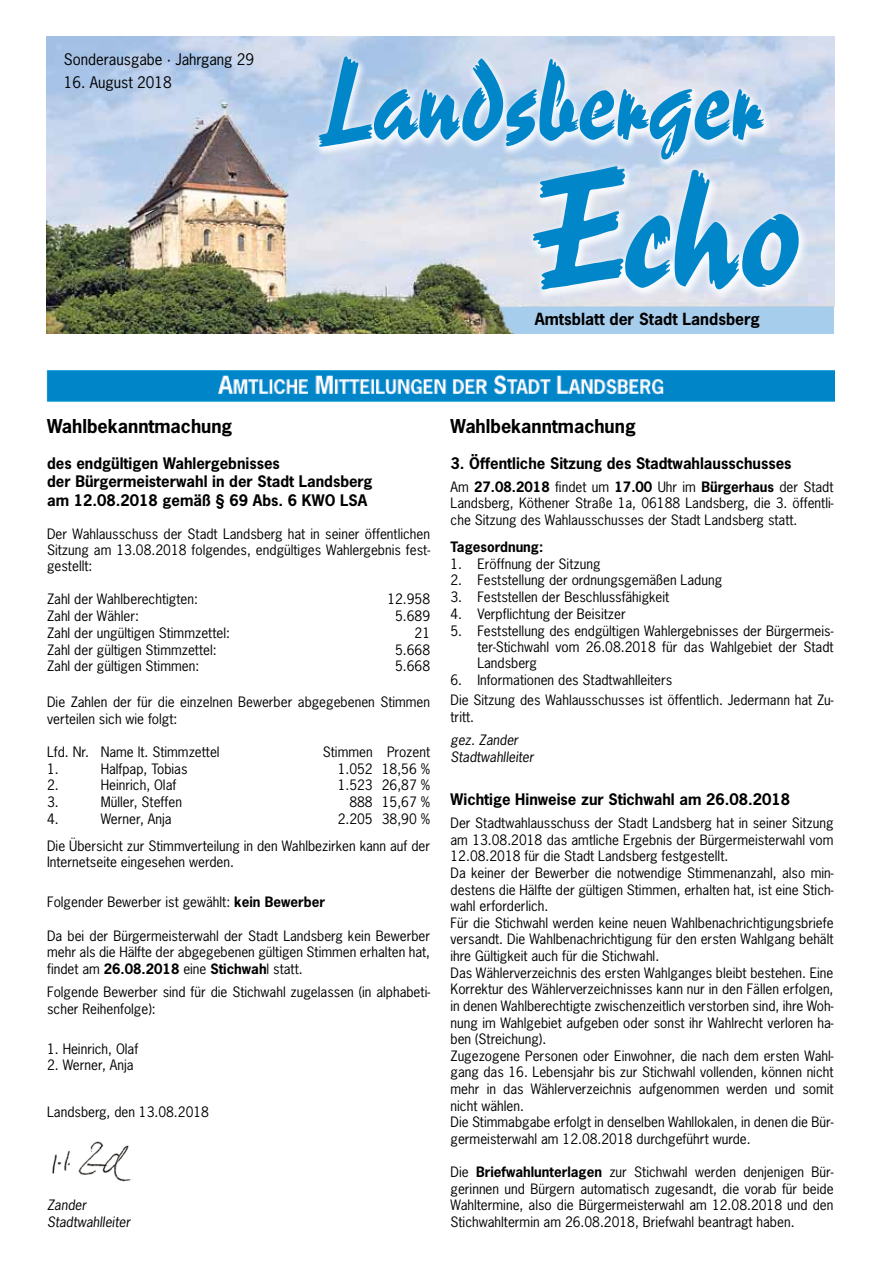
<style>
.page{position:relative;width:881px;height:1263px;background:#fff}
.page>*{position:absolute;margin:0;border:0;box-sizing:border-box;transform-origin:0 0}
.t1{font:153.9px "Reporter LT Two";color:#0086c9;scale:1.05 1}
.t2{font:105.45px "Reporter LT Two";color:#0086c9;scale:1.05 1}
.t3{font:700 18px "News Gothic LT";color:#000}
.t4{font:700 15.75px "News Gothic";color:#000}
.t5{font:700 15px/18.5px "News Gothic LT";color:#000}
.t6{font:15px "News Gothic";color:#000}
.t7{font:13.5px/16.6px "News Gothic LT";color:#000;text-align:justify}
.t8{font:italic 13.5px/16.6px "News Gothic LT";color:#000}
.t9{font:700 13.5px "News Gothic LT";color:#000}
.s1{font-weight:700}
</style>
<div class="page">
<img style="left:47px;top:36px;width:787px;height:298px">
<div style="left:313px;top:53px;width:460px;height:118px;background:#fff;opacity:.85"></div>
<div style="left:526px;top:161px;width:283px;height:141px;background:#fff;opacity:.85"></div>
<img style="left:47px;top:370px;width:786px;height:32px">
<img style="left:52px;top:1141px;width:79px;height:41px">
<p class="t6" style="left:64px;top:50px;width:192px">Sonderausgabe · Jahrgang 29</p>
<p class="t6" style="left:64px;top:72px;width:109px">16. August 2018</p>
<h2 class="t2" style="left:319px;top:35px;width:424px">Landsberger</h2>
<h1 class="t1" style="left:524px;top:134px;width:264px">Echo</h1>
<p class="t4" style="left:534px;top:308px;width:226px">Amtsblatt der Stadt Landsberg</p>
<h3 class="t3" style="left:47px;top:415px;width:187px">Wahlbekanntmachung</h3>
<p class="t5" style="left:47px;top:454px;width:327px">des endgültigen Wahlergebnisses<br>der Bürgermeisterwahl in der Stadt Landsberg am 12.08.2018 gemäß § 69 Abs. 6 KWO LSA</p>
<p class="t7" style="left:47px;top:525px;width:384px;line-height:16.2px">Der Wahlausschuss der Stadt Landsberg hat in seiner öffentlichen Sitzung am 13.08.2018 folgendes, endgültiges Wahlergebnis fest&shy;gestellt:</p>
<p class="t7" style="left:47px;top:590px;width:152px">Zahl der Wahlberechtigten:</p>
<p class="t7" style="left:387px;top:590px;width:44px">12.958</p>
<p class="t7" style="left:47px;top:607px;width:93px">Zahl der Wähler:</p>
<p class="t7" style="left:395px;top:607px;width:36px">5.689</p>
<p class="t7" style="left:47px;top:624px;width:184px">Zahl der ungültigen Stimmzettel:</p>
<p class="t7" style="left:414px;top:624px;width:17px">21</p>
<p class="t7" style="left:47px;top:641px;width:171px">Zahl der gültigen Stimmzettel:</p>
<p class="t7" style="left:395px;top:641px;width:36px">5.668</p>
<p class="t7" style="left:47px;top:658px;width:153px">Zahl der gültigen Stimmen:</p>
<p class="t7" style="left:395px;top:658px;width:36px">5.668</p>
<p class="t7" style="left:47px;top:694px;width:384px;line-height:16.2px">Die Zahlen der für die einzelnen Bewerber abgegebenen Stimmen verteilen sich wie folgt:</p>
<p class="t7" style="left:47px;top:743px;width:174px">Lfd. Nr. Name lt. Stimmzettel</p>
<p class="t7" style="left:323px;top:743px;width:109px">Stimmen Prozent</p>
<p class="t7" style="left:47px;top:760px;width:13px">1.</p>
<p class="t7" style="left:101px;top:760px;width:88px">Halfpap, Tobias</p>
<p class="t7" style="left:337px;top:760px;width:94px">1.052 18,56 %</p>
<p class="t7" style="left:47px;top:777px;width:13px">2.</p>
<p class="t7" style="left:101px;top:777px;width:77px">Heinrich, Olaf</p>
<p class="t7" style="left:337px;top:777px;width:94px">1.523 26,87 %</p>
<p class="t7" style="left:47px;top:794px;width:13px">3.</p>
<p class="t7" style="left:101px;top:794px;width:83px">Müller, Steffen</p>
<p class="t7" style="left:349px;top:794px;width:82px">888 15,67 %</p>
<p class="t7" style="left:47px;top:810px;width:13px">4.</p>
<p class="t7" style="left:101px;top:810px;width:72px">Werner, Anja</p>
<p class="t7" style="left:47px;top:805px;width:384px;line-height:26.7px;text-align:right">2.205 38,90 %<br>Die Übersicht zur Stimmverteilung in den Wahlbezirken kann auf der</p>
<p class="t7" style="left:47px;top:854px;width:188px">Internetseite eingesehen werden.</p>
<p class="t7" style="left:47px;top:894px;width:279px">Folgender Bewerber ist gewählt: <span class="s1">kein Bewerber</span></p>
<p class="t7" style="left:47px;top:927px;width:384px">Da bei der Bürgermeisterwahl der Stadt Landsberg kein Bewerber mehr als die Hälfte der abgegebenen gültigen Stimmen erhalten hat, findet am <span class="s1">26.08.2018</span> eine <span class="s1">Stichwah</span>l statt.</p>
<p class="t7" style="left:47px;top:983px;width:384px">Folgende Bewerber sind für die Stichwahl zugelassen (in alphabeti&shy;scher Reihenfolge):</p>
<p class="t7" style="left:47px;top:1040px;width:93px">1. Heinrich, Olaf</p>
<p class="t7" style="left:47px;top:1057px;width:88px">2. Werner, Anja</p>
<p class="t7" style="left:47px;top:1103px;width:163px">Landsberg, den 13.08.2018</p>
<p class="t8" style="left:47px;top:1197px;width:85px">Zander<br>Stadtwahlleiter</p>
<h3 class="t3" style="left:450px;top:415px;width:187px">Wahlbekanntmachung</h3>
<p class="t5" style="left:450px;top:454px;width:342px">3. Öffentliche Sitzung des Stadtwahlausschusses</p>
<p class="t7" style="left:450px;top:478px;width:384px">Am <span class="s1">27.08.2018</span> findet um <span class="s1">17.00</span> Uhr im <span class="s1">Bürgerhaus</span> der Stadt Landsberg, Köthener Straße 1a, 06188 Landsberg, die 3. öffentli&shy;che Sitzung des Wahlausschusses der Stadt Landsberg statt.</p>
<p class="t9" style="left:450px;top:538px;width:94px">Tagesordnung:</p>
<p class="t7" style="left:450px;top:555px;width:151px">1. Eröffnung der Sitzung</p>
<p class="t7" style="left:450px;top:572px;width:273px">2. Feststellung der ordnungsgemäßen Ladung</p>
<p class="t7" style="left:450px;top:589px;width:220px">3. Feststellen der Beschlussfähigkeit</p>
<p class="t7" style="left:450px;top:605px;width:177px">4. Verpflichtung der Beisitzer</p>
<p class="t7" style="left:477px;top:623px;width:357px;line-height:16.2px;text-indent:-27px">5. Feststellung des endgültigen Wahlergebnisses der Bürgermeis&shy;ter-Stichwahl vom 26.08.2018 für das Wahlgebiet der Stadt Landsberg</p>
<p class="t7" style="left:450px;top:670px;width:384px;line-height:20px">6. Informationen des Stadtwahlleiters<br>Die Sitzung des Wahlausschusses ist öffentlich. Jedermann hat Zu-</p>
<p class="t7" style="left:450px;top:708px;width:25px">tritt.</p>
<p class="t8" style="left:450px;top:732px;width:85px">gez. Zander<br>Stadtwahlleiter</p>
<p class="t5" style="left:450px;top:790px;width:341px">Wichtige Hinweise zur Stichwahl am 26.08.2018</p>
<p class="t7" style="left:450px;top:815px;width:384px;text-align:left">Der Stadtwahlausschuss der Stadt Landsberg hat in seiner Sitzung am 13.08.2018 das amtliche Ergebnis der Bürgermeisterwahl vom 12.08.2018 für die Stadt Landsberg festgestellt.<br>Da keiner der Bewerber die notwendige Stimmenanzahl, also min&shy;destens die Hälfte der gültigen Stimmen, erhalten hat, ist eine Stich&shy;wahl erforderlich.<br>Für die Stichwahl werden keine neuen Wahlbenachrichtigungsbriefe versandt. Die Wahlbenachrichtigung für den ersten Wahlgang behält ihre Gültigkeit auch für die Stichwahl.<br>Das Wählerverzeichnis des ersten Wahlganges bleibt bestehen. Eine Korrektur des Wählerverzeichnisses kann nur in den Fällen erfolgen, in denen Wahlberechtigte zwischenzeitlich verstorben sind, ihre Woh&shy;nung im Wahlgebiet aufgeben oder sonst ihr Wahlrecht verloren ha&shy;ben (Streichung).<br>Zugezogene Personen oder Einwohner, die nach dem ersten Wahl&shy;gang das 16. Lebensjahr bis zur Stichwahl vollenden, können nicht mehr in das Wählerverzeichnis aufgenommen werden und somit nicht wählen.<br>Die Stimmabgabe erfolgt in denselben Wahllokalen, in denen die Bür&shy;germeisterwahl am 12.08.2018 durchgeführt wurde.</p>
<p class="t7" style="left:450px;top:1163px;width:384px">Die <span class="s1">Briefwahlunterlagen</span> zur Stichwahl werden denjenigen Bür&shy;gerinnen und Bürgern automatisch zugesandt, die vorab für beide Wahltermine, also die Bürgermeisterwahl am 12.08.2018 und den Stichwahltermin am 26.08.2018, Briefwahl beantragt haben.</p>
</div>
